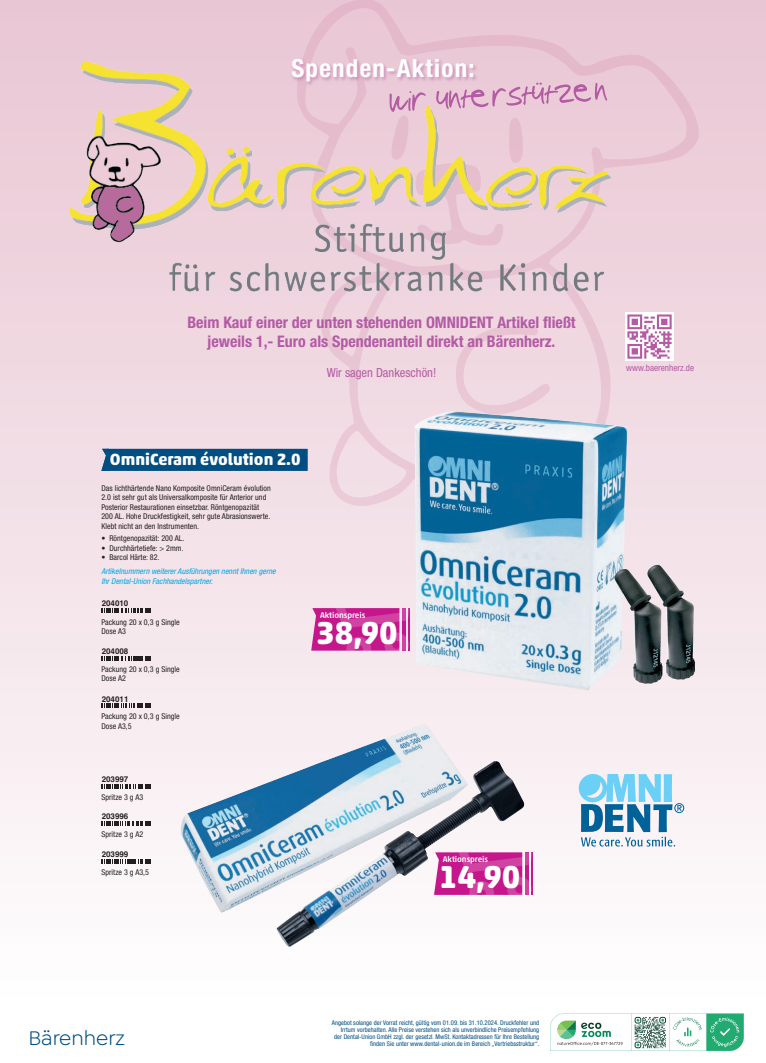
<style>
.page{position:relative;width:766px;height:1063px;background:#fff}
.page>*{position:absolute;margin:0;border:0;box-sizing:border-box;transform-origin:0 0}
.t1{font:700 32.2px "Akko Rounded Pro";letter-spacing:-.01em;color:#fff}
.t2{font:700 condensed 25px "Helvetica Neue LT Pro";letter-spacing:.05em;color:#fff}
.t3{font:21px "Goldplay";color:#004e82}
.t4{font:700 16.5px "Akko Rounded Pro";color:#fff}
.t5{font:700 condensed 15.9px/19.1px "Helvetica Neue LT Pro";color:#b35ba4;text-align:center}
.t6{font:condensed 12.5px "Helvetica Neue LT Pro";color:#b35ba4}
.t7{font:condensed 9.1px "Helvetica Neue LT Pro";color:#b35ba4}
.t8{font:500 8.3px "Akko Rounded Pro";letter-spacing:-.01em;color:#fff}
.t9{font:condensed 8px/9.5px "Helvetica Neue LT Pro";letter-spacing:.005em;color:#231f20}
.t10{font:italic condensed 8px/9.5px "Helvetica Neue LT Pro";letter-spacing:.005em;color:#00a6e4}
.t11{font:700 8px "Helvetica";color:#231f20}
.t12{font:condensed 6.5px/7px "Helvetica Neue LT Pro";letter-spacing:.005em;color:#004e82;text-align:right}
</style>
<div class="page">
<svg style="left:550px;top:1013px;width:193px;height:38px"></svg>
<div style="left:0;top:0;width:765px;height:1003px;background:linear-gradient(to bottom,#e8c5d2,#fefdfd)"></div>
<svg style="left:296px;top:0;width:403px;height:573px;fill:#efd5df"></svg>
<div style="left:290px;top:58px;width:188px;height:29px;background:#b35ba4;opacity:.5"></div>
<div style="left:625px;top:312px;width:48px;height:49px;background:#fff"></div>
<svg style="left:627px;top:314px;width:44px;height:45px"></svg>
<img style="left:69px;top:62px;width:542px;height:229px">
<svg style="left:389px;top:83px;width:218px;height:81px"></svg>
<svg style="left:578px;top:774px;width:106px;height:73px"></svg>
<div style="left:107px;top:449px;width:200px;height:22px;background:#004e82"></div>
<svg style="left:101px;top:449px;width:6px;height:22px"></svg>
<img style="left:414px;top:411px;width:281px;height:279px">
<img style="left:180px;top:724px;width:344px;height:223px">
<svg style="left:102px;top:656px;width:49px;height:4px"></svg>
<svg style="left:102px;top:608px;width:49px;height:5px"></svg>
<svg style="left:102px;top:821px;width:49px;height:5px"></svg>
<svg style="left:102px;top:784px;width:49px;height:4px"></svg>
<svg style="left:434px;top:852px;width:101px;height:43px"></svg>
<svg style="left:311px;top:608px;width:101px;height:43px"></svg>
<svg style="left:102px;top:859px;width:49px;height:4px"></svg>
<svg style="left:102px;top:704px;width:49px;height:4px"></svg>
<h2 class="t2" style="left:291px;top:54px;width:184px">Spenden-Aktion:</h2>
<h3 class="t5" style="left:187px;top:312px;width:390px">Beim Kauf einer der unten stehenden OMNIDENT Artikel fließt jeweils 1,- Euro als Spendenanteil direkt an Bärenherz.</h3>
<h3 class="t6" style="left:326px;top:365px;width:111px">Wir sagen Dankeschön!</h3>
<p class="t7" style="left:626px;top:363px;width:69px">www.baerenherz.de</p>
<h3 class="t4" style="left:110px;top:450px;width:192px">OmniCeram évolution 2.0</h3>
<p class="t9" style="left:101px;top:483px;width:171px">Das lichthärtende Nano Komposite OmniCeram évolution 2.0 ist sehr gut als Universalkomposite für Anterior und Posterior Restaurationen einsetzbar. Röntgenopazität 200 AL. Hohe Druckfestigkeit, sehr gute Abrasionswerte.<br>Klebt nicht an den Instrumenten.</p>
<p class="t9" style="left:101px;top:534px;width:84px">• Röntgenopazität: 200 AL.</p>
<p class="t9" style="left:101px;top:543px;width:84px">• Durchhärtetiefe: &gt; 2mm.</p>
<p class="t9" style="left:101px;top:553px;width:60px">• Barcol Härte: 82.</p>
<p class="t10" style="left:101px;top:566px;width:176px">Artikelnummern weiterer Ausführungen nennt Ihnen gerne<br>Ihr Dental-Union Fachhandelspartner.</p>
<p class="t11" style="left:102px;top:599px;width:28px">204010</p>
<p class="t9" style="left:101px;top:617px;width:80px">Packung 20 x 0,3 g Single<br>Dose A3</p>
<p class="t11" style="left:102px;top:646px;width:28px">204008</p>
<p class="t9" style="left:101px;top:664px;width:80px">Packung 20 x 0,3 g Single<br>Dose A2</p>
<p class="t11" style="left:102px;top:694px;width:28px">204011</p>
<p class="t9" style="left:101px;top:712px;width:80px">Packung 20 x 0,3 g Single<br>Dose A3,5</p>
<p class="t8" style="left:320px;top:610px;width:47px">Aktionspreis</p>
<h1 class="t1" style="left:316px;top:613px;width:83px">38,90</h1>
<p class="t11" style="left:102px;top:774px;width:28px">203997</p>
<p class="t9" style="left:101px;top:792px;width:43px">Spritze 3 g A3</p>
<p class="t11" style="left:102px;top:811px;width:28px">203996</p>
<p class="t9" style="left:101px;top:830px;width:43px">Spritze 3 g A2</p>
<p class="t11" style="left:102px;top:849px;width:28px">203999</p>
<p class="t9" style="left:101px;top:867px;width:49px">Spritze 3 g A3,5</p>
<p class="t8" style="left:442px;top:854px;width:47px">Aktionspreis</p>
<h1 class="t1" style="left:439px;top:857px;width:83px">14,90</h1>
<p class="t12" style="left:331px;top:1019px;width:209px">Angebot solange der Vorrat reicht, gültig vom 01.09. bis 31.10.2024. Druckfehler und<br>Irrtum vorbehalten. Alle Preise verstehen sich als unverbindliche Preisempfehlung der Dental-Union GmbH zzgl. der gesetzl. MwSt. Kontaktadressen für Ihre Bestellung</p>
<h3 class="t3" style="left:28px;top:1026px;width:98px">Bärenherz</h3>
<p class="t12" style="left:370px;top:1040px;width:171px">finden Sie unter www.dental-union.de im Bereich „Vertriebsstruktur“.</p>
</div>
